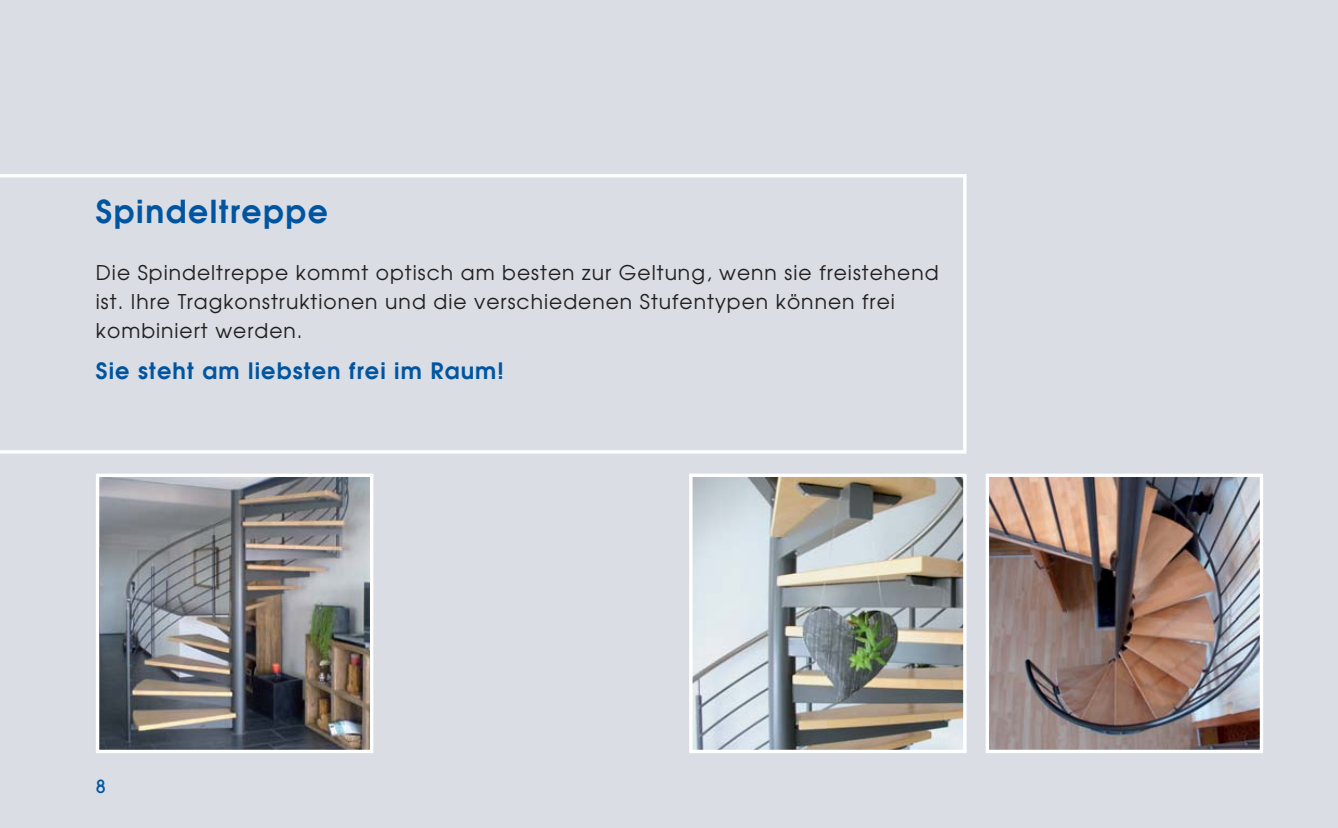
<style>
.page{position:relative;width:1338px;height:828px;background:#dadde4}
.page>*{position:absolute;margin:0;border:0;box-sizing:border-box;transform-origin:0 0}
.t1{font:600 31.5px "Avant Garde";letter-spacing:.05em;color:#0055a1}
.t2{font:600 22.5px "Avant Garde";letter-spacing:.05em;color:#0055a1}
.t3{font:20.25px/29.2px "Avant Garde";letter-spacing:.05em;color:#231f20}
.t4{font:500 18px "Avant Garde";color:#0055a1}
</style>
<div class="page">
<svg style="left:0;top:174px;width:966px;height:279px"></svg>
<img style="left:990px;top:477px;width:269px;height:272px">
<div style="left:986px;top:473px;width:277px;height:280px;border:3px solid #fff"></div>
<img style="left:100px;top:477px;width:269px;height:272px">
<div style="left:96px;top:473px;width:277px;height:280px;border:3px solid #fff"></div>
<img style="left:693px;top:477px;width:269px;height:272px">
<div style="left:689px;top:473px;width:277px;height:280px;border:3px solid #fff"></div>
<h1 class="t1" style="left:96px;top:199px;width:234px">Spindeltreppe</h1>
<p class="t3" style="left:96px;top:259px;width:844px">Die Spindeltreppe kommt optisch am besten zur Geltung, wenn sie freistehend ist. Ihre Tragkonstruktionen und die verschiedenen Stufentypen können frei kombiniert werden.</p>
<p class="t2" style="left:96px;top:362px;width:409px">Sie steht am liebsten frei im Raum!</p>
<p class="t4" style="left:96px;top:779px;width:11px">8</p>
</div>
